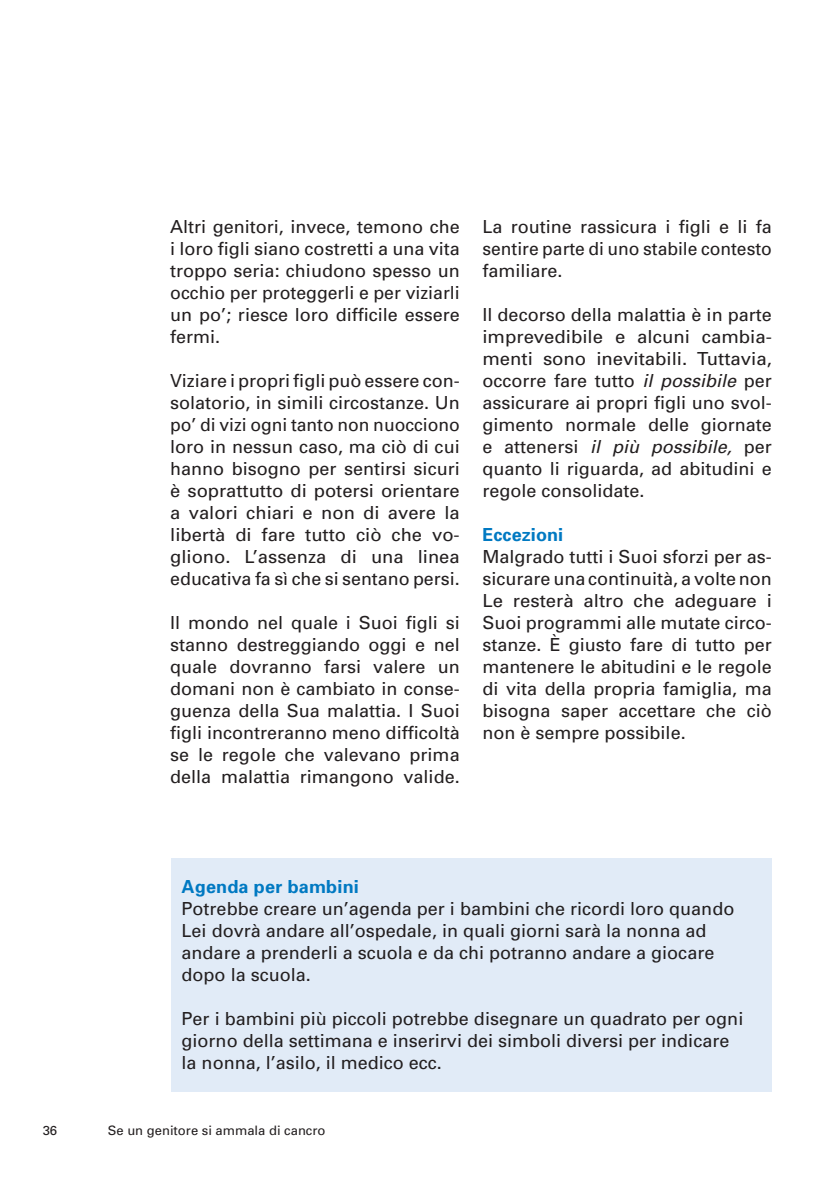
<style>
.page{position:relative;width:840px;height:1191px;background:#fff}
.page>*{position:absolute;margin:0;border:0;box-sizing:border-box;transform-origin:0 0}
.t1{font:18px/22px "Univers";color:#231f20;text-align:justify}
.t2{font:700 18px "Univers";letter-spacing:.01em;color:#0079c2}
.t3{font:13px "Univers";color:#231f20}
.s1{font-style:italic}
</style>
<div class="page">
<div style="left:171px;top:858px;width:600px;height:233px;background:#e1ebf7"></div>
<p class="t1" style="left:170px;top:215px;width:291px">Altri genitori, invece, temono che i loro figli siano costretti a una vita troppo seria: chiudono spesso un occhio per proteggerli e per viziarli un po’; riesce loro difficile essere fermi.</p>
<p class="t1" style="left:170px;top:369px;width:291px">Viziare i propri figli può essere con&shy;solatorio, in simili circostanze. Un po’ di vizi ogni tanto non nuocciono loro in nessun caso, ma ciò di cui hanno bisogno per sentirsi sicuri è soprattutto di potersi orientare a valori chiari e non di avere la libertà di fare tutto ciò che vo&shy;gliono. L’assenza di una linea educativa fa sì che si sentano persi.</p>
<p class="t1" style="left:170px;top:611px;width:291px">Il mondo nel quale i Suoi figli si stanno destreggiando oggi e nel quale dovranno farsi valere un domani non è cambiato in conse&shy;guenza della Sua malattia. I Suoi figli incontreranno meno difficoltà se le regole che valevano prima della malattia rimangono valide.</p>
<p class="t1" style="left:482px;top:215px;width:291px">La routine rassicura i figli e li fa sentire parte di uno stabile contesto familiare.</p>
<p class="t1" style="left:482px;top:303px;width:291px">Il decorso della malattia è in parte imprevedibile e alcuni cambia&shy;menti sono inevitabili. Tuttavia, occorre fare tutto <span class="s1">il possibile</span> per assicurare ai propri figli uno svol&shy;gimento normale delle giornate e attenersi <span class="s1">il più possibile,</span> per quanto li riguarda, ad abitudini e regole consolidate.</p>
<p class="t2" style="left:482px;top:523px;width:82px">Eccezioni</p>
<p class="t1" style="left:482px;top:545px;width:291px">Malgrado tutti i Suoi sforzi per as&shy;sicurare una continuità, a volte non Le resterà altro che adeguare i Suoi programmi alle mutate circo&shy;stanze. È giusto fare di tutto per mantenere le abitudini e le regole di vita della propria famiglia, ma bisogna saper accettare che ciò non è sempre possibile.</p>
<p class="t2" style="left:181px;top:875px;width:179px">Agenda per bambini</p>
<p class="t1" style="left:181px;top:897px;width:554px;text-align:left">Potrebbe creare un’agenda per i bambini che ricordi loro quando Lei dovrà andare all’ospedale, in quali giorni sarà la nonna ad andare a prenderli a scuola e da chi potranno andare a giocare dopo la scuola.</p>
<p class="t1" style="left:181px;top:1007px;width:563px;text-align:left">Per i bambini più piccoli potrebbe disegnare un quadrato per ogni giorno della settimana e inserirvi dei simboli diversi per indicare la nonna, l’asilo, il medico ecc.</p>
<p class="t3" style="left:43px;top:1122px;width:16px">36</p>
<p class="t3" style="left:108px;top:1122px;width:219px">Se un genitore si ammala di cancro</p>
</div>
